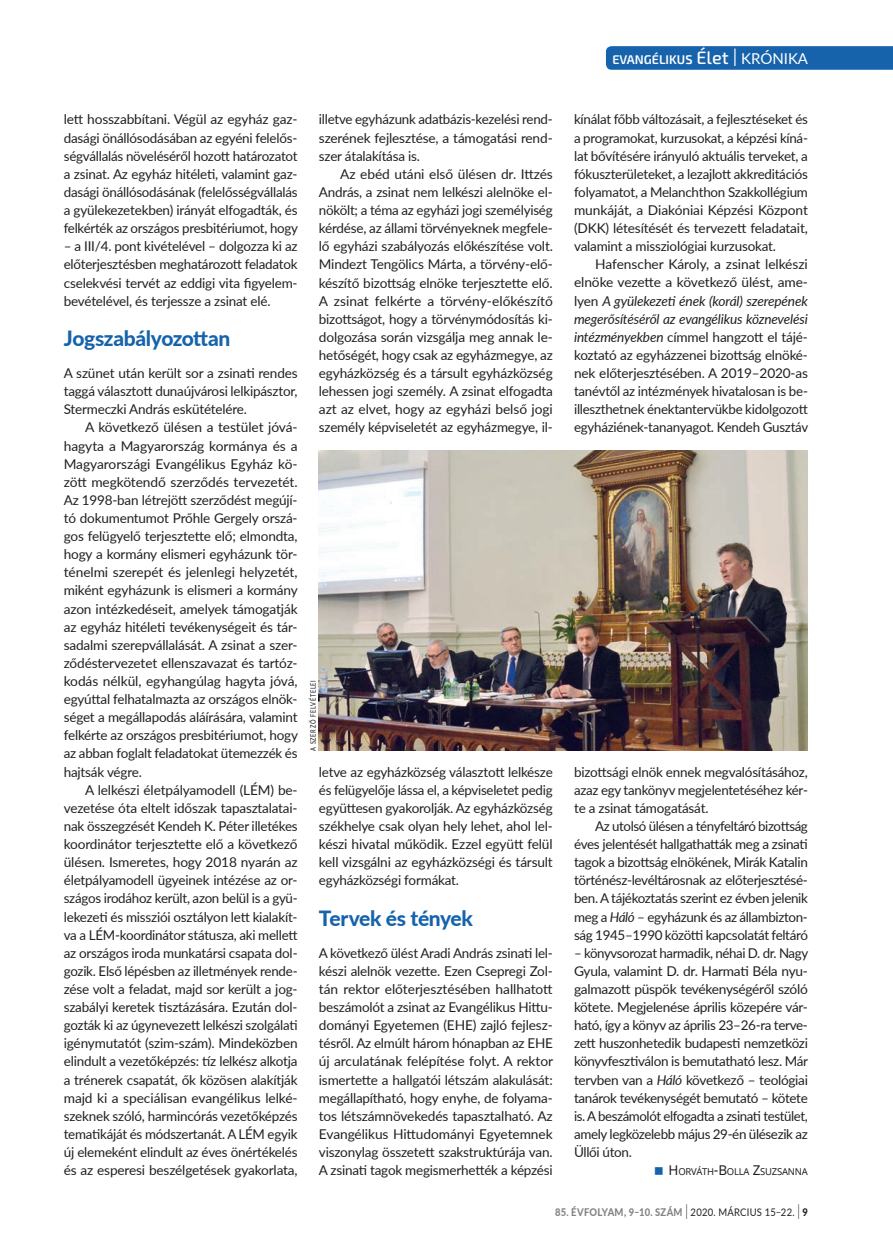
<style>
.page{position:relative;width:893px;height:1255px;background:#fff}
.page>*{position:absolute;margin:0;border:0;box-sizing:border-box;transform-origin:0 0}
.t1{font:800 21px "Lato";letter-spacing:-.02em;color:#1663ac}
.t2{font:13.5px/18.1px "Lato";letter-spacing:-.015em;color:#231f20;text-align:justify}
.t3{font:600 12.6px "Exo 2";color:#fff}
.t4{font:800 10.5px "Lato";letter-spacing:.025em;color:#808285;scale:.9 1}
.t5{font:9.45px "Noto Sans";letter-spacing:-.02em;color:#231f20}
.t6{font:500 7.5px "Lato";letter-spacing:.13em;color:#231f20;scale:.75 1}
.s1{font-weight:500;font-size:18px}
.s2{font-weight:300;font-size:25.2px}
.s3{font-family:"Lato";font-weight:400;font-size:15px}
.s4{font-style:italic}
.s5{font-size:13.5px}
.s6{font-weight:300;font-size:21px;color:#231f20}
.s7{font-weight:400;color:#231f20}
.s8{color:#231f20}
</style>
<div class="page">
<svg style="left:606px;top:46px;width:287px;height:24px;background:#1a65ad"></svg>
<img style="left:319px;top:450px;width:489px;height:301px">
<p class="t3" style="left:612px;top:52px;width:197px">EVANGÉLIKUS <span class="s1">Élet</span> <span class="s2">I</span> <span class="s3">KRÓNIKA</span></p>
<p class="t2" style="left:64px;top:110px;width:236px">lett hosszabbítani. Végül az egyház gaz&shy;dasági önállósodásában az egyéni felelős&shy;ségvállalás növeléséről hozott határozatot a zsinat. Az egyház hitéleti, valamint gaz&shy;dasági önállósodásának (felelősségvállalás a gyülekezetekben) irányát elfogadták, és felkérték az országos presbitériumot, hogy</p>
<p class="t2" style="left:64px;top:237px;width:235px">– a III/4. pont kivételével – dolgozza ki az előterjesztésben meghatározott feladatok cselekvési tervét az eddigi vita figyelem&shy;bevételével, és terjessze a zsinat elé.</p>
<h1 class="t1" style="left:64px;top:323px;width:168px">Jogszabályozottan</h1>
<p class="t2" style="left:64px;top:363px;width:235px">A szünet után került sor a zsinati rendes taggá választott dunaújvárosi lelkipásztor, Stermeczki András eskütételére.</p>
<p class="t2" style="left:64px;top:418px;width:236px;text-indent:21px">A következő ülésen a testület jóvá&shy;hagyta a Magyarország kormánya és a Magyarországi Evangélikus Egyház kö&shy;zött megkötendő szerződés tervezetét.<br>Az 1998-ban létrejött szerződést megújí&shy;tó dokumentumot Prőhle Gergely orszá&shy;gos felügyelő terjesztette elő; elmondta, hogy a kormány elismeri egyházunk tör&shy;ténelmi szerepét és jelenlegi helyzetét, miként egyházunk is elismeri a kormány azon intézkedéseit, amelyek támogatják az egyház hitéleti tevékenységeit és tár&shy;sadalmi szerepvállalását. A zsinat a szer&shy;ződéstervezetet ellenszavazat és tartóz&shy;kodás nélkül, egyhangúlag hagyta jóvá, egyúttal felhatalmazta az országos elnök&shy;séget a megállapodás aláírására, valamint felkérte az országos presbitériumot, hogy az abban foglalt feladatokat ütemezzék és hajtsák végre.</p>
<p class="t2" style="left:64px;top:780px;width:235px;text-indent:21px">A lelkészi életpályamodell (LÉM) be&shy;vezetése óta eltelt időszak tapasztalatai&shy;nak összegzését Kendeh K. Péter illetékes koordinátor terjesztette elő a következő ülésen. Ismeretes, hogy 2018 nyarán az életpályamodell ügyeinek intézése az or&shy;szágos irodához került, azon belül is a gyü&shy;lekezeti és missziói osztályon lett kialakít&shy;va a LÉM-koordinátor státusza, aki mellett az országos iroda munkatársi csapata dol&shy;gozik. Első lépésben az illetmények rende&shy;zése volt a feladat, majd sor került a jog&shy;szabályi keretek tisztázására. Ezután dol&shy;gozták ki az úgynevezett lelkészi szolgálati igénymutatót (szim-szám). Mindeközben elindult a vezetőképzés: tíz lelkész alkotja a trénerek csapatát, ők közösen alakítják majd ki a speciálisan evangélikus lelké&shy;szeknek szóló, harmincórás vezetőképzés tematikáját és módszertanát. A LÉM egyik új elemeként elindult az éves önértékelés és az esperesi beszélgetések gyakorlata,</p>
<p class="t2" style="left:319px;top:110px;width:235px">illetve egyházunk adatbázis-kezelési rend&shy;szerének fejlesztése, a támogatási rend&shy;szer átalakítása is.</p>
<p class="t2" style="left:319px;top:164px;width:236px;text-indent:21px">Az ebéd utáni első ülésen dr. Ittzés András, a zsinat nem lelkészi alelnöke el&shy;nökölt; a téma az egyházi jogi személyiség kérdése, az állami törvényeknek megfele&shy;lő egyházi szabályozás előkészítése volt.<br>Mindezt Tengölics Márta, a törvény-elő&shy;készítő bizottság elnöke terjesztette elő.<br>A zsinat felkérte a törvény-előkészítő bizottságot, hogy a törvénymódosítás ki&shy;dolgozása során vizsgálja meg annak le&shy;hetőségét, hogy csak az egyházmegye, az egyházközség és a társult egyházközség lehessen jogi személy. A zsinat elfogadta azt az elvet, hogy az egyházi belső jogi személy képviseletét az egyházmegye, il-</p>
<p class="t2" style="left:574px;top:110px;width:235px">kínálat főbb változásait, a fejlesztéseket és a programokat, kurzusokat, a képzési kíná&shy;lat bővítésére irányuló aktuális terveket, a fókuszterületeket, a lezajlott akkreditációs folyamatot, a Melanchthon Szakkollégium munkáját, a Diakóniai Képzési Központ (DKK) létesítését és tervezett feladatait, valamint a missziológiai kurzusokat.</p>
<p class="t2" style="left:574px;top:255px;width:236px;text-indent:21px">Hafenscher Károly, a zsinat lelkészi elnöke vezette a következő ülést, ame&shy;lyen <span class="s4">A gyülekezeti ének (korál) szerepének megerősítéséről az evangélikus köznevelési intézményekben</span> címmel hangzott el tájé&shy;koztató az egyházzenei bizottság elnöké&shy;nek előterjesztésében. A 2019–2020-as tanévtől az intézmények hivatalosan is be&shy;illeszthetnek énektantervükbe kidolgozott egyháziének-tananyagot. Kendeh Gusztáv</p>
<p class="t6" style="left:308px;top:751px;width:96px;rotate:-90deg">A SZERZŐ FELVÉTELEI</p>
<p class="t2" style="left:319px;top:762px;width:235px">letve az egyházközség választott lelkésze és felügyelője lássa el, a képviseletet pedig együttesen gyakorolják. Az egyházközség székhelye csak olyan hely lehet, ahol lel&shy;készi hivatal működik. Ezzel együtt felül kell vizsgálni az egyházközségi és társult egyházközségi formákat.</p>
<h1 class="t1" style="left:319px;top:902px;width:156px">Tervek és tények</h1>
<p class="t2" style="left:319px;top:943px;width:236px">A következő ülést Aradi András zsinati lel&shy;készi alelnök vezette. Ezen Csepregi Zol&shy;tán rektor előterjesztésében hallhatott beszámolót a zsinat az Evangélikus Hittu&shy;dományi Egyetemen (EHE) zajló fejlesz&shy;tésről. Az elmúlt három hónapban az EHE új arculatának felépítése folyt. A rektor ismertette a hallgatói létszám alakulását: megállapítható, hogy enyhe, de folyama&shy;tos létszámnövekedés tapasztalható. Az Evangélikus Hittudományi Egyetemnek viszonylag összetett szakstruktúrája van.<br>A zsinati tagok megismerhették a képzési</p>
<p class="t2" style="left:574px;top:762px;width:235px">bizottsági elnök ennek megvalósításához, azaz egy tankönyv megjelentetéséhez kér&shy;te a zsinat támogatását.</p>
<p class="t2" style="left:574px;top:816px;width:235px;text-indent:21px">Az utolsó ülésen a tényfeltáró bizottság éves jelentését hallgathatták meg a zsinati tagok a bizottság elnökének, Mirák Katalin történész-levéltárosnak az előterjesztésé&shy;ben. A tájékoztatás szerint ez évben jelenik meg a <span class="s4">Háló</span> – egyházunk és az állambizton&shy;ság 1945–1990 közötti kapcsolatát feltáró</p>
<p class="t2" style="left:574px;top:943px;width:236px">– könyvsorozat harmadik, néhai D. dr. Nagy Gyula, valamint D. dr. Harmati Béla nyu&shy;galmazott püspök tevékenységéről szóló kötete. Megjelenése április közepére vár&shy;ható, így a könyv az április 23–26-ra terve&shy;zett huszonhetedik budapesti nemzetközi könyvfesztiválon is bemutatható lesz. Már tervben van a <span class="s4">Háló</span> következő – teológiai tanárok tevékenységét bemutató – kötete is. A beszámolót elfogadta a zsinati testület, amely legközelebb május 29-én ülésezik az Üllői úton.</p>
<p class="t5" style="left:669px;top:1165px;width:141px"><span class="s5">H</span>ORVÁTH <span class="s5">-B</span>OLLA <span class="s5">Z</span>SUZSANNA</p>
<p class="t4" style="left:555px;top:1203px;width:282px">85. ÉVFOLYAM, 9–10. SZÁM <span class="s6">I</span> <span class="s7">2020. MÁRCIUS 15–22.</span> <span class="s6">I</span> <span class="s8">9</span></p>
</div>
